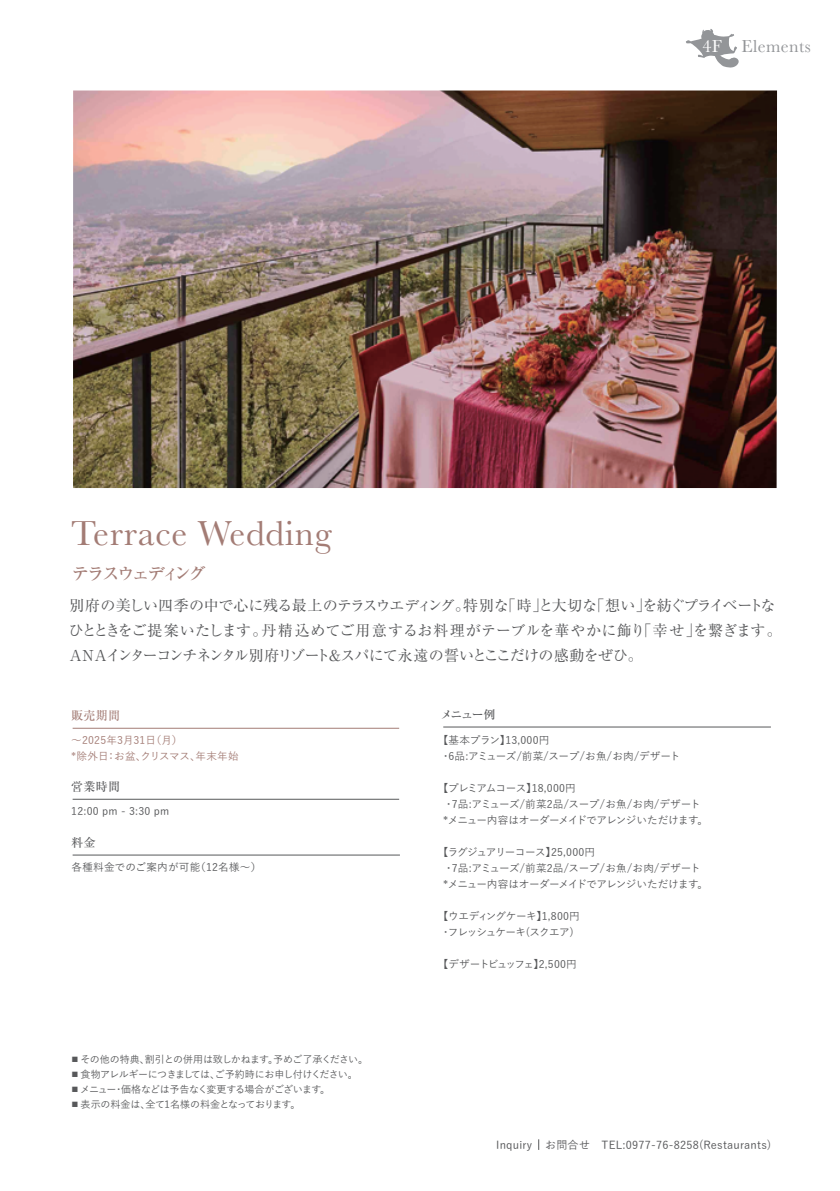
<style>
.page{position:relative;width:840px;height:1191px;background:#fff}
.page>*{position:absolute;margin:0;border:0;box-sizing:border-box;transform-origin:0 0}
.t1{font:36px "Baskerville";letter-spacing:.02em;color:#a37c75}
.t2{font:18px "Baskerville";letter-spacing:.02em;color:#939598}
.t3{font:500 18px "Ryumin Pro";letter-spacing:-.17em;color:#a37c75}
.t4{font:15px/25px "Ryumin Pro";letter-spacing:-.04em;color:#57585a}
.t5{font:500 12px "Ryumin Pro";letter-spacing:.005em;color:#57585a}
.t6{font:500 12px "Ryumin Pro";color:#a37c75}
.t7{font:500 11px "Yu Go";letter-spacing:.02em;color:#57585a}
.t8{font:500 10.6px/16px "Yu Go";letter-spacing:-.035em;color:#57585a}
.t9{font:500 10.6px/16px "Yu Go";letter-spacing:.01em;color:#57585a}
.t10{font:500 10.6px/16px "Yu Go";letter-spacing:.02em;color:#a37c75}
.t11{font:500 10.6px/16px "Yu Go";letter-spacing:-.055em;color:#57585a}
.t12{font:500 10.6px "Yu Go";letter-spacing:.02em;color:#57585a}
.t13{font:500 10.6px "Yu Go";letter-spacing:-.125em;color:#57585a}
.t14{font:500 10px "Yu Go";letter-spacing:-.05em;color:#57585a}
.t15{font:500 10px "Yu Go";letter-spacing:-.015em;color:#57585a}
.s1{color:#fff}
.s2{font-size:7px}
</style>
<div class="page">
<hr style="left:73px;top:728px;width:326px;height:1px;background:#a37c75">
<hr style="left:73px;top:799px;width:326px;height:1px;background:#57585a">
<hr style="left:73px;top:854px;width:326px;height:1px;background:#57585a">
<hr style="left:443px;top:726px;width:327px;height:1px;background:#57585a">
<svg style="left:686px;top:29px;width:52px;height:39px"></svg>
<img style="left:73px;top:90px;width:703px;height:398px">
<h1 class="t1" style="left:71px;top:510px;width:262px">Terrace Wedding</h1>
<h2 class="t3" style="left:72px;top:559px;width:136px">テラスウェディング</h2>
<h2 class="t2" style="left:702px;top:35px;width:110px"><span class="s1">4F</span> Elements</h2>
<h3 class="t4" style="left:68px;top:592px;width:714px">別府の美しい四季の中で心に残る最上のテラスウエディング。特別な「時」と大切な「想い」を紡ぐプライベートなひとときをご提案いたします。丹精込めてご用意するお料理がテーブルを華やかに飾り「幸せ」を繋ぎます。<br>ANAインターコンチネンタル別府リゾート&amp;スパにて永遠の誓いとここだけの感動をぜひ。</h3>
<p class="t6" style="left:71px;top:706px;width:50px">販売期間</p>
<p class="t10" style="left:71px;top:731px;width:169px">～2025年3月31日（月）<br>*除外日：お盆、クリスマス、年末年始</p>
<p class="t5" style="left:71px;top:777px;width:50px">営業時間</p>
<p class="t8" style="left:71px;top:802px;width:99px">12:00 pm - 3:30 pm</p>
<p class="t5" style="left:71px;top:833px;width:26px">料金</p>
<p class="t12" style="left:72px;top:857px;width:191px">各種料金でのご案内が可能（12名様～）</p>
<p class="t15" style="left:72px;top:1050px;width:298px"><span class="s2">■</span> その他の特典、割引との併用は致しかねます。予めご了承ください。</p>
<p class="t14" style="left:72px;top:1065px;width:287px"><span class="s2">■</span> 食物アレルギーにつきましては、ご予約時にお申し付けください。</p>
<p class="t14" style="left:72px;top:1080px;width:260px"><span class="s2">■</span> メニュー・価格などは予告なく変更する場合がございます。</p>
<p class="t15" style="left:72px;top:1095px;width:230px"><span class="s2">■</span> 表示の料金は、全て1名様の料金となっております。</p>
<p class="t5" style="left:440px;top:705px;width:57px">メニュー例</p>
<p class="t9" style="left:437px;top:730px;width:244px">【基本プラン】13,000円<br>・6品:アミューズ/前菜/スープ/お魚/お肉/デザート</p>
<p class="t8" style="left:443px;top:778px;width:266px;text-indent:-5px">【プレミアムコース】18,000円<br>・7品:アミューズ/前菜2品/スープ/お魚/お肉/デザート<br>*メニュー内容はオーダーメイドでアレンジいただけます。</p>
<p class="t8" style="left:443px;top:842px;width:266px;text-indent:-5px">【ラグジュアリーコース】25,000円<br>・7品:アミューズ/前菜2品/スープ/お魚/お肉/デザート<br>*メニュー内容はオーダーメイドでアレンジいただけます。</p>
<p class="t11" style="left:437px;top:906px;width:143px">【ウエディングケーキ】1,800円・フレッシュケーキ(スクエア)</p>
<p class="t13" style="left:437px;top:954px;width:151px">【デザートビュッフェ】2,500円　</p>
<p class="t7" style="left:496px;top:1134px;width:276px">Inquiry お問合せ　TEL:0977-76-8258(Restaurants)</p>
</div>
